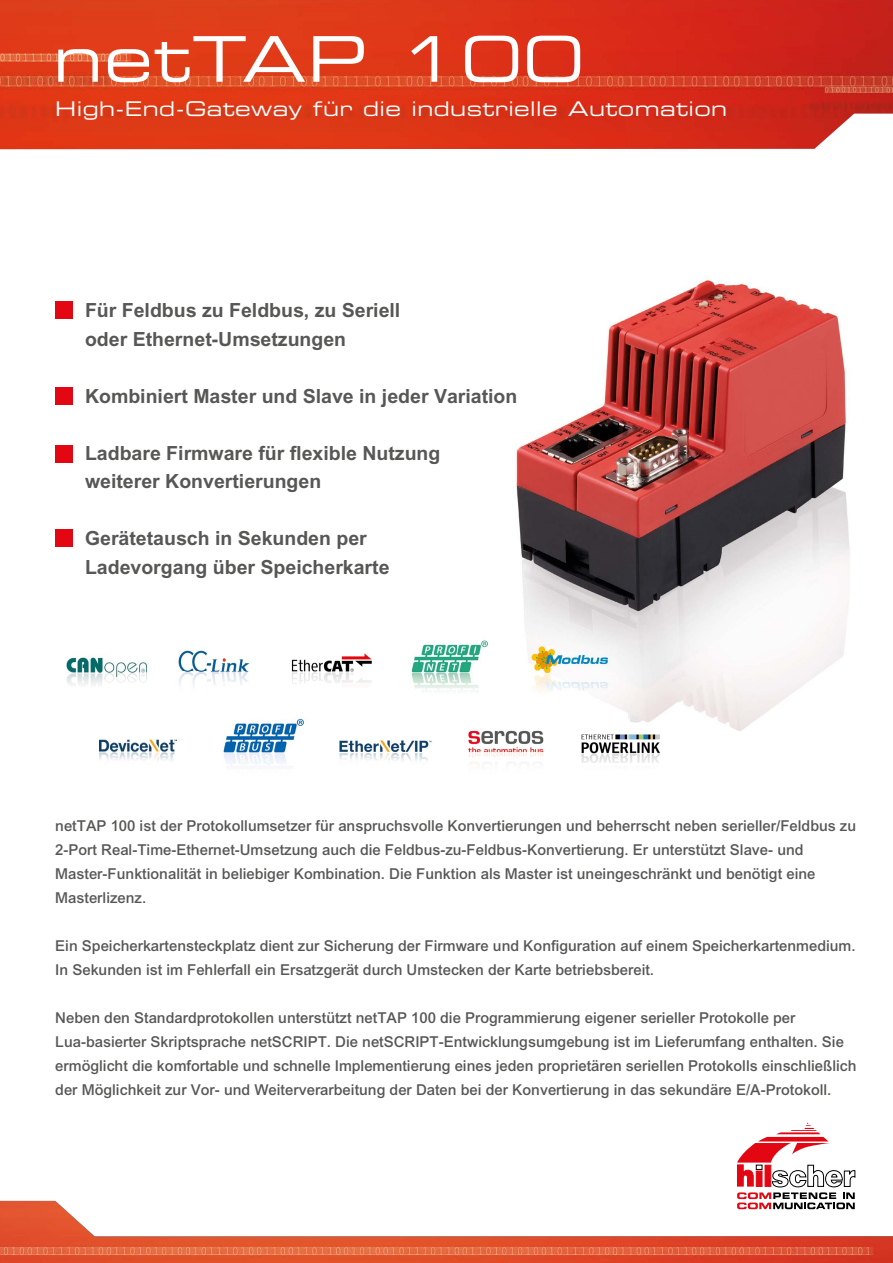
<style>
.page{position:relative;width:893px;height:1263px;background:#fff}
.page>*{position:absolute;margin:0;border:0;box-sizing:border-box;transform-origin:0 0}
.t1{font:63px "Eurostile LT Extended Two";letter-spacing:.02em;color:#fff}
.t2{font:20.25px "Eurostile LT Extended Two";letter-spacing:.02em;color:#fff}
.t3{font:700 19.5px/28.5px "Arial";color:#575756}
.t4{font:500 15px/24px "Arial";color:#575756}
</style>
<div class="page">
<svg style="left:737px;top:1122px;width:119px;height:78px"></svg>
<img style="left:0;top:1201px;width:893px;height:62px">
<img style="left:0;top:0;width:893px;height:149px">
<img style="left:516px;top:279px;width:334px;height:452px">
<div style="left:55px;top:387px;width:17px;height:17px;background:#e30613"></div>
<div style="left:55px;top:302px;width:17px;height:17px;background:#e30613"></div>
<div style="left:55px;top:445px;width:17px;height:17px;background:#e30613"></div>
<div style="left:55px;top:529px;width:17px;height:17px;background:#e30613"></div>
<img style="left:66px;top:657px;width:82px;height:28px">
<img style="left:178px;top:650px;width:72px;height:35px">
<img style="left:291px;top:653px;width:81px;height:33px">
<img style="left:570px;top:725px;width:103px;height:38px">
<img style="left:523px;top:644px;width:93px;height:59px">
<img style="left:223px;top:718px;width:81px;height:47px">
<img style="left:411px;top:640px;width:77px;height:52px">
<img style="left:468px;top:725px;width:81px;height:40px">
<img style="left:100px;top:740px;width:76px;height:21px">
<img style="left:339px;top:740px;width:93px;height:22px">
<h1 class="t1" style="left:53px;top:16px;width:532px">netTAP 100</h1>
<h2 class="t2" style="left:55px;top:95px;width:673px">High-End-Gateway für die industrielle Automation</h2>
<h3 class="t3" style="left:85px;top:296px;width:317px">Für Feldbus zu Feldbus, zu Seriell oder Ethernet-Umsetzungen</h3>
<h3 class="t3" style="left:85px;top:381px;width:434px">Kombiniert Master und Slave in jeder Variation</h3>
<h3 class="t3" style="left:85px;top:438px;width:357px">Ladbare Firmware für flexible Nutzung weiterer Konvertierungen</h3>
<h3 class="t3" style="left:85px;top:524px;width:306px">Gerätetausch in Sekunden per<br>Ladevorgang über Speicherkarte</h3>
<p class="t4" style="left:55px;top:813px;width:802px">netTAP 100 ist der Protokollumsetzer für anspruchsvolle Konvertierungen und beherrscht neben serieller/Feldbus zu 2-Port Real-Time-Ethernet-Umsetzung auch die Feldbus-zu-Feldbus-Konvertierung. Er unterstützt Slave- und Master-Funktionalität in beliebiger Kombination. Die Funktion als Master ist uneingeschränkt und benötigt eine Masterlizenz.</p>
<p class="t4" style="left:55px;top:933px;width:802px">Ein Speicherkartensteckplatz dient zur Sicherung der Firmware und Konfiguration auf einem Speicherkartenmedium.<br>In Sekunden ist im Fehlerfall ein Ersatzgerät durch Umstecken der Karte betriebsbereit.</p>
<p class="t4" style="left:55px;top:1005px;width:803px">Neben den Standardprotokollen unterstützt netTAP 100 die Programmierung eigener serieller Protokolle per Lua-basierter Skriptsprache netSCRIPT. Die netSCRIPT-Entwicklungsumgebung ist im Lieferumfang enthalten. Sie ermöglicht die komfortable und schnelle Implementierung eines jeden proprietären seriellen Protokolls einschließlich der Möglichkeit zur Vor- und Weiterverarbeitung der Daten bei der Konvertierung in das sekundäre E/A-Protokoll.</p>
</div>
